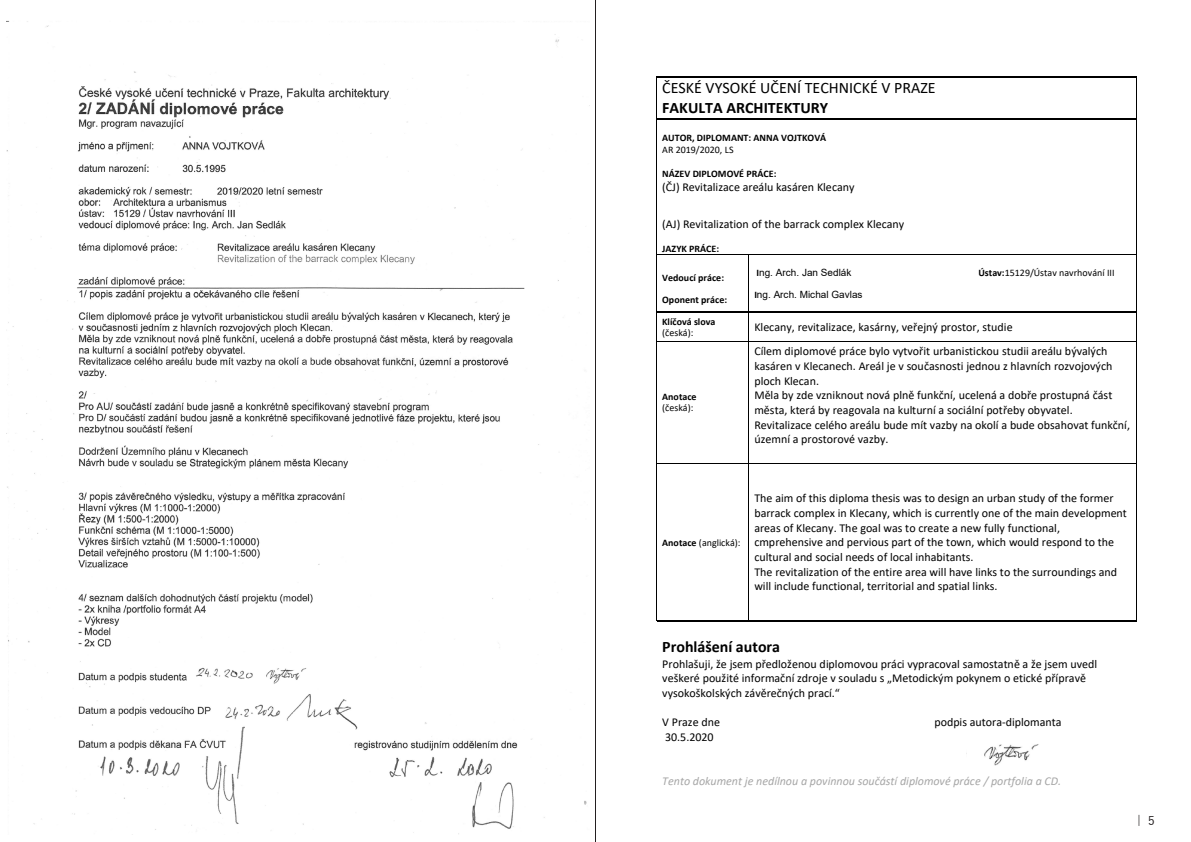
<style>
.page{position:relative;width:1191px;height:842px;background:#fff}
.page>*{position:absolute;margin:0;border:0;box-sizing:border-box;transform-origin:0 0}
.t1{font:16px/19.6px "Calibri";color:#000}
.t2{font:700 16px "Calibri";color:#000}
.t3{font:12px/14.7px "Calibri";color:#000}
.t4{font:italic 12px "Calibri";color:#a6a6a6}
.t5{font:500 12px "Yu Gothic";color:#231f20}
.t6{font:700 10px/12px "Calibri";color:#000}
.t7{font:10px/11px "Calibri";color:#000}
.t8{font:10px "Arial";color:#000}
.s1{font-weight:700}
.s2{font-weight:400}
.s3{font-family:"Calibri";font-weight:700}
</style>
<div class="page">
<hr style="left:595px;top:0;width:1px;height:842px;background:#231f20">
<hr style="left:657px;top:119px;width:479px;height:1px;background:#000">
<hr style="left:657px;top:118px;width:479px;height:1px;background:#000">
<hr style="left:657px;top:77px;width:479px;height:1px;background:#000">
<hr style="left:657px;top:78px;width:479px;height:1px;background:#000">
<hr style="left:656px;top:78px;width:1px;height:176px;background:#000">
<hr style="left:1136px;top:78px;width:1px;height:176px;background:#000">
<hr style="left:657px;top:254px;width:91px;height:1px;background:#000">
<hr style="left:749px;top:254px;width:387px;height:1px;background:#000">
<hr style="left:656px;top:255px;width:1px;height:56px;background:#000">
<hr style="left:748px;top:255px;width:1px;height:56px;background:#000">
<hr style="left:1136px;top:255px;width:1px;height:56px;background:#000">
<hr style="left:657px;top:311px;width:91px;height:1px;background:#000">
<hr style="left:657px;top:312px;width:91px;height:1px;background:#000">
<hr style="left:750px;top:311px;width:386px;height:1px;background:#000">
<hr style="left:750px;top:312px;width:386px;height:1px;background:#000">
<svg style="left:656px;top:311px;width:1px;height:30px"></svg>
<hr style="left:657px;top:341px;width:91px;height:1px;background:#000">
<svg style="left:748px;top:311px;width:2px;height:30px"></svg>
<hr style="left:749px;top:341px;width:387px;height:1px;background:#000">
<svg style="left:1136px;top:311px;width:1px;height:30px"></svg>
<hr style="left:656px;top:341px;width:1px;height:123px;background:#000">
<hr style="left:748px;top:341px;width:1px;height:123px;background:#000">
<hr style="left:1136px;top:341px;width:1px;height:123px;background:#000">
<hr style="left:657px;top:464px;width:91px;height:1px;background:#000">
<hr style="left:749px;top:464px;width:387px;height:1px;background:#000">
<hr style="left:656px;top:464px;width:1px;height:157px;background:#000">
<hr style="left:656px;top:621px;width:92px;height:1px;background:#000">
<hr style="left:748px;top:464px;width:1px;height:157px;background:#000">
<hr style="left:750px;top:621px;width:386px;height:1px;background:#000">
<hr style="left:1136px;top:464px;width:1px;height:157px;background:#000">
<img style="left:6px;top:20px;width:581px;height:814px">
<img style="left:984px;top:744px;width:55px;height:22px">
<p class="t1" style="left:662px;top:78px;width:275px">ČESKÉ VYSOKÉ UČENÍ TECHNICKÉ V PRAZE<br><span class="s1">FAKULTA ARCHITEKTURY</span></p>
<p class="t6" style="left:662px;top:132px;width:165px">AUTOR, DIPLOMANT: ANNA VOJTKOVÁ<br><span class="s2">AR 2019/2020, LS</span></p>
<p class="t6" style="left:662px;top:168px;width:116px">NÁZEV DIPLOMOVÉ PRÁCE:</p>
<p class="t3" style="left:662px;top:179px;width:194px">(ČJ) Revitalizace areálu kasáren Klecany</p>
<p class="t3" style="left:662px;top:216px;width:244px">(AJ) Revitalization of the barrack complex Klecany</p>
<p class="t6" style="left:662px;top:243px;width:58px">JAZYK PRÁCE:</p>
<p class="t6" style="left:662px;top:267px;width:66px;line-height:22px">Vedoucí práce:<br>Oponent práce:</p>
<p class="t8" style="left:756px;top:265px;width:96px"><span class="s3">I</span>ng. Arch. Jan Sedlák</p>
<p class="t7" style="left:978px;top:267px;width:138px"><span class="s1">Ústav:</span>15129/Ústav navrhování III</p>
<p class="t8" style="left:754px;top:288px;width:110px"><span class="s3">I</span>ng. Arch. Michal Gavlas</p>
<p class="t6" style="left:662px;top:316px;width:55px;line-height:10.9px">Klíčová slova <span class="s2">(česká):</span></p>
<p class="t3" style="left:754px;top:319px;width:260px">Klecany, revitalizace, kasárny, veřejný prostor, studie</p>
<p class="t7" style="left:662px;top:391px;width:36px"><span class="s1">Anotace </span>(česká):</p>
<p class="t3" style="left:754px;top:344px;width:377px">Cílem diplomové práce bylo vytvořit urbanistickou studii areálu bývalých kasáren v Klecanech. Areál je v současnosti jednou z hlavních rozvojových ploch Klecan.<br>Měla by zde vzniknout nová plně funkční, ucelená a dobře prostupná část města, která by reagovala na kulturní a sociální potřeby obyvatel.<br>Revitalizace celého areálu bude mít vazby na okolí a bude obsahovat funkční, územní a prostorové vazby.</p>
<p class="t7" style="left:662px;top:536px;width:80px"><span class="s1">Anotace</span> (anglická):</p>
<p class="t3" style="left:754px;top:491px;width:374px">The aim of this diploma thesis was to design an urban study of the former barrack complex in Klecany, which is currently one of the main development areas of Klecany. The goal was to create a new fully functional, cmprehensive and pervious part of the town, which would respond to the cultural and social needs of local inhabitants.<br>The revitalization of the entire area will have links to the surroundings and will include functional, territorial and spatial links.</p>
<p class="t2" style="left:662px;top:635px;width:119px">Prohlášení autora</p>
<p class="t3" style="left:662px;top:656px;width:436px">Prohlašuji, že jsem předloženou diplomovou práci vypracoval samostatně a že jsem uvedl veškeré použité informační zdroje v souladu s „Metodickým pokynem o etické přípravě vysokoškolských závěrečných prací.“</p>
<p class="t3" style="left:662px;top:714px;width:59px">V Praze dne</p>
<p class="t3" style="left:934px;top:714px;width:129px">podpis autora-diplomanta</p>
<p class="t3" style="left:665px;top:729px;width:50px">30.5.2020</p>
<p class="t4" style="left:662px;top:772px;width:400px">Tento dokument je nedílnou a povinnou součástí diplomové práce / portfolia a CD.</p>
<p class="t5" style="left:1136px;top:810px;width:20px">| 5</p>
</div>
